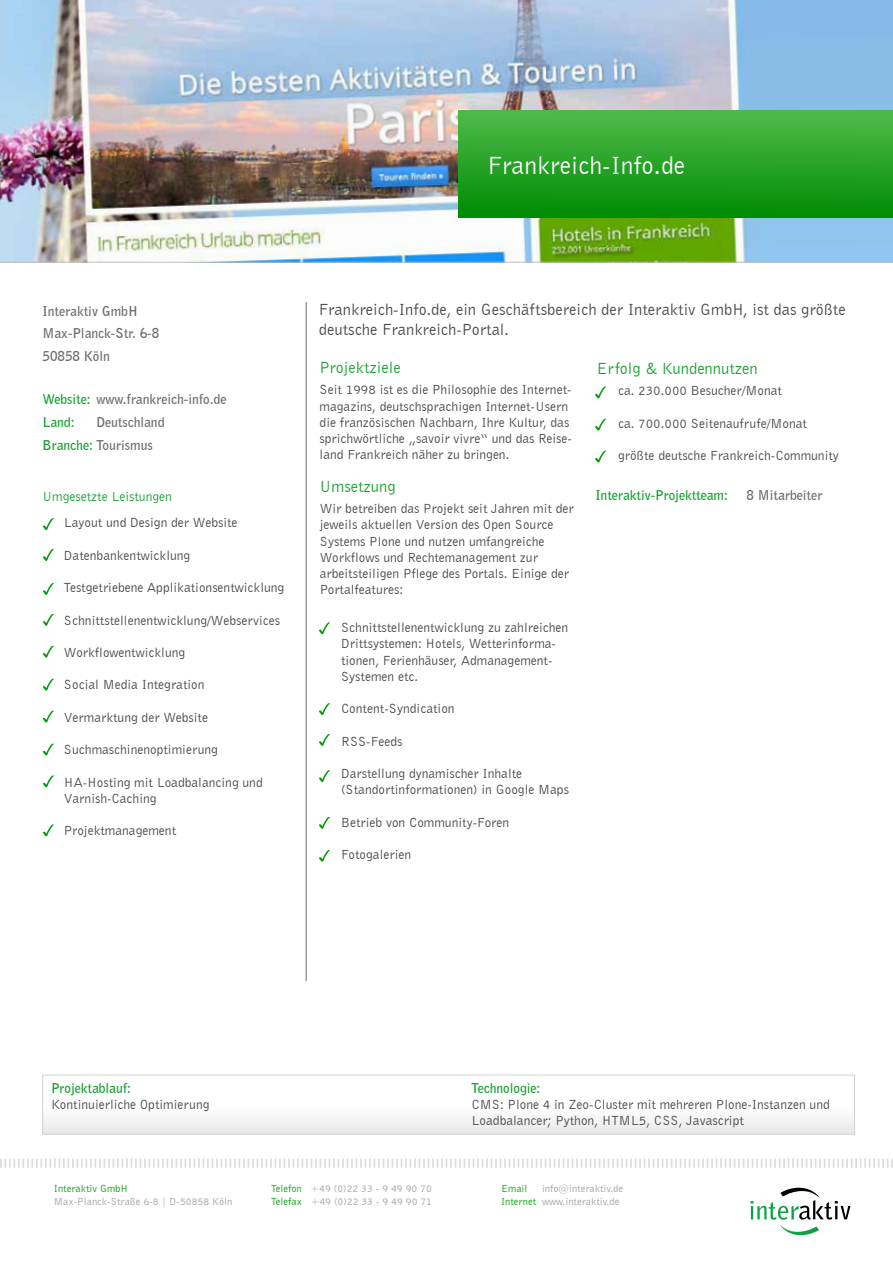
<style>
.page{position:relative;width:893px;height:1263px;background:#fff}
.page>*{position:absolute;margin:0;border:0;box-sizing:border-box;transform-origin:0 0}
.t1{font:25.5px "Bell Gothic BT";color:#fff}
.t2{font:16.5px/19.8px "Bell Gothic BT";color:#454545}
.t3{font:16.5px "Bell Gothic BT";color:#14a02e}
.t4{font:13.5px/16.2px "Bell Gothic BT";color:#454545}
.t5{font:700 13.5px/22.5px "Bell Gothic BT";color:#6b6b6b}
.t6{font:700 13.5px "Bell Gothic BT";color:#14a02e}
.t7{font:13.5px "Bell Gothic BT";color:#14a02e}
.t8{font:10.5px/12.6px "Bell Gothic BT";color:#a0a0a0}
.t9{font:10.5px "Bell Gothic BT";color:#009f08}
.s1{color:#14a02e}
.s2{color:#009f08}
</style>
<div class="page">
<svg style="left:750px;top:1187px;width:100px;height:49px"></svg>
<svg style="left:0;top:1159px;width:893px;height:9px"></svg>
<div style="left:43px;top:1075px;width:811px;height:59px;background:linear-gradient(to bottom,#fff,#efefef)"></div>
<div style="left:43px;top:1075px;width:812px;height:59px;border:1px solid #d2d2d2"></div>
<img style="left:0;top:0;width:893px;height:262px">
<hr style="left:306px;top:302px;width:1px;height:679px;background:#6b6b6b">
<div style="left:459px;top:111px;width:434px;height:106px;background:linear-gradient(to bottom,#51bb4b,#008c04)"></div>
<hr style="left:0;top:262px;width:892px;height:1px;background:#bebebe">
<svg style="left:595px;top:386px;width:11px;height:12px"></svg>
<svg style="left:595px;top:419px;width:11px;height:11px"></svg>
<svg style="left:595px;top:451px;width:11px;height:11px"></svg>
<svg style="left:43px;top:518px;width:11px;height:12px"></svg>
<svg style="left:43px;top:549px;width:11px;height:12px"></svg>
<svg style="left:43px;top:583px;width:11px;height:12px"></svg>
<svg style="left:43px;top:614px;width:11px;height:12px"></svg>
<svg style="left:43px;top:646px;width:11px;height:11px"></svg>
<svg style="left:43px;top:679px;width:11px;height:11px"></svg>
<svg style="left:43px;top:711px;width:11px;height:11px"></svg>
<svg style="left:43px;top:743px;width:11px;height:12px"></svg>
<svg style="left:319px;top:703px;width:11px;height:12px"></svg>
<svg style="left:319px;top:622px;width:11px;height:12px"></svg>
<svg style="left:319px;top:734px;width:11px;height:12px"></svg>
<svg style="left:319px;top:770px;width:11px;height:12px"></svg>
<svg style="left:319px;top:817px;width:11px;height:12px"></svg>
<svg style="left:319px;top:850px;width:11px;height:12px"></svg>
<svg style="left:43px;top:775px;width:11px;height:12px"></svg>
<svg style="left:43px;top:824px;width:11px;height:12px"></svg>
<h1 class="t1" style="left:487px;top:149px;width:199px">Frankreich-Info.de</h1>
<p class="t5" style="left:43px;top:299px;width:118px">Interaktiv GmbH<br>Max-Planck-Str. 6-8<br>50858 Köln</p>
<p class="t5" style="left:43px;top:388px;width:185px"><span class="s1">Website:</span> www.frankreich-info.de<br><span class="s1">Land:</span></p>
<p class="t5" style="left:43px;top:410px;width:123px;text-indent:54px">Deutschland<br><span class="s1">Branche:</span> Tourismus</p>
<p class="t7" style="left:43px;top:488px;width:131px">Umgesetzte Leistungen</p>
<p class="t4" style="left:64px;top:514px;width:175px">Layout und Design der Website</p>
<p class="t4" style="left:64px;top:547px;width:128px">Datenbankentwicklung</p>
<p class="t4" style="left:64px;top:579px;width:222px">Testgetriebene Applikationsentwicklung</p>
<p class="t4" style="left:64px;top:612px;width:218px">Schnittstellenentwicklung/Webservices</p>
<p class="t4" style="left:64px;top:644px;width:123px">Workflowentwicklung</p>
<p class="t4" style="left:64px;top:676px;width:142px">Social Media Integration</p>
<p class="t4" style="left:64px;top:709px;width:146px">Vermarktung der Website</p>
<p class="t4" style="left:64px;top:741px;width:156px">Suchmaschinenoptimierung</p>
<p class="t4" style="left:64px;top:774px;width:200px">HA-Hosting mit Loadbalancing und<br>Varnish-Caching</p>
<p class="t4" style="left:64px;top:822px;width:114px">Projektmanagement</p>
<p class="t2" style="left:319px;top:299px;width:528px">Frankreich-Info.de, ein Geschäftsbereich der Interaktiv GmbH, ist das größte deutsche Frankreich-Portal.</p>
<p class="t3" style="left:319px;top:358px;width:83px">Projektziele</p>
<p class="t4" style="left:320px;top:381px;width:254px">Seit 1998 ist es die Philosophie des Internet&shy;magazins, deutschsprachigen Internet-Usern die französischen Nachbarn, Ihre Kultur, das sprichwörtliche „savoir vivre“ und das Reise&shy;land Frankreich näher zu bringen.</p>
<p class="t3" style="left:320px;top:476px;width:78px">Umsetzung</p>
<p class="t4" style="left:320px;top:500px;width:255px">Wir betreiben das Projekt seit Jahren mit der jeweils aktuellen Version des Open Source Systems Plone und nutzen umfangreiche Workflows und Rechtemanagement zur arbeitsteiligen Pflege des Portals. Einige der Portalfeatures:</p>
<p class="t4" style="left:341px;top:619px;width:229px">Schnittstellenentwicklung zu zahlreichen Drittsystemen: Hotels, Wetterinforma&shy;tionen, Ferienhäuser, Admanagement-Systemen etc.</p>
<p class="t4" style="left:341px;top:700px;width:115px">Content-Syndication</p>
<p class="t4" style="left:341px;top:733px;width:63px">RSS-Feeds</p>
<p class="t4" style="left:341px;top:765px;width:229px">Darstellung dynamischer Inhalte (Standortinformationen) in Google Maps</p>
<p class="t4" style="left:341px;top:814px;width:170px">Betrieb von Community-Foren</p>
<p class="t4" style="left:341px;top:846px;width:72px">Fotogalerien</p>
<p class="t3" style="left:597px;top:358px;width:163px">Erfolg &amp; Kundennutzen</p>
<p class="t4" style="left:618px;top:382px;width:166px">ca. 230.000 Besucher/Monat</p>
<p class="t4" style="left:618px;top:415px;width:190px">ca. 700.000 Seitenaufrufe/Monat</p>
<p class="t4" style="left:618px;top:447px;width:222px">größte deutsche Frankreich-Community</p>
<p class="t6" style="left:595px;top:486px;width:134px">Interaktiv-Projektteam:</p>
<p class="t5" style="left:746px;top:483px;width:77px">8 Mitarbeiter</p>
<p class="t6" style="left:51px;top:1079px;width:81px">Projektablauf:</p>
<p class="t6" style="left:472px;top:1079px;width:70px">Technologie:</p>
<p class="t4" style="left:51px;top:1096px;width:160px">Kontinuierliche Optimierung</p>
<p class="t4" style="left:472px;top:1096px;width:360px">CMS: Plone 4 in Zeo-Cluster mit mehreren Plone-Instanzen und<br>Loadbalancer; Python, HTML5, CSS, Javascript</p>
<p class="t9" style="left:54px;top:1182px;width:76px">Interaktiv GmbH</p>
<p class="t8" style="left:54px;top:1195px;width:180px">Max-Planck-Straße 6-8 | D-50858 Köln</p>
<p class="t8" style="left:271px;top:1182px;width:162px"><span class="s2">Telefon</span> +49 (0)22 33 - 9 49 90 70<br><span class="s2">Telefax</span> +49 (0)22 33 - 9 49 90 71</p>
<p class="t8" style="left:501px;top:1182px;width:124px;text-indent:41px">info@interaktiv.de<br><span class="s2">Internet</span> www.interaktiv.de</p>
<p class="t9" style="left:501px;top:1182px;width:28px">Email</p>
</div>
